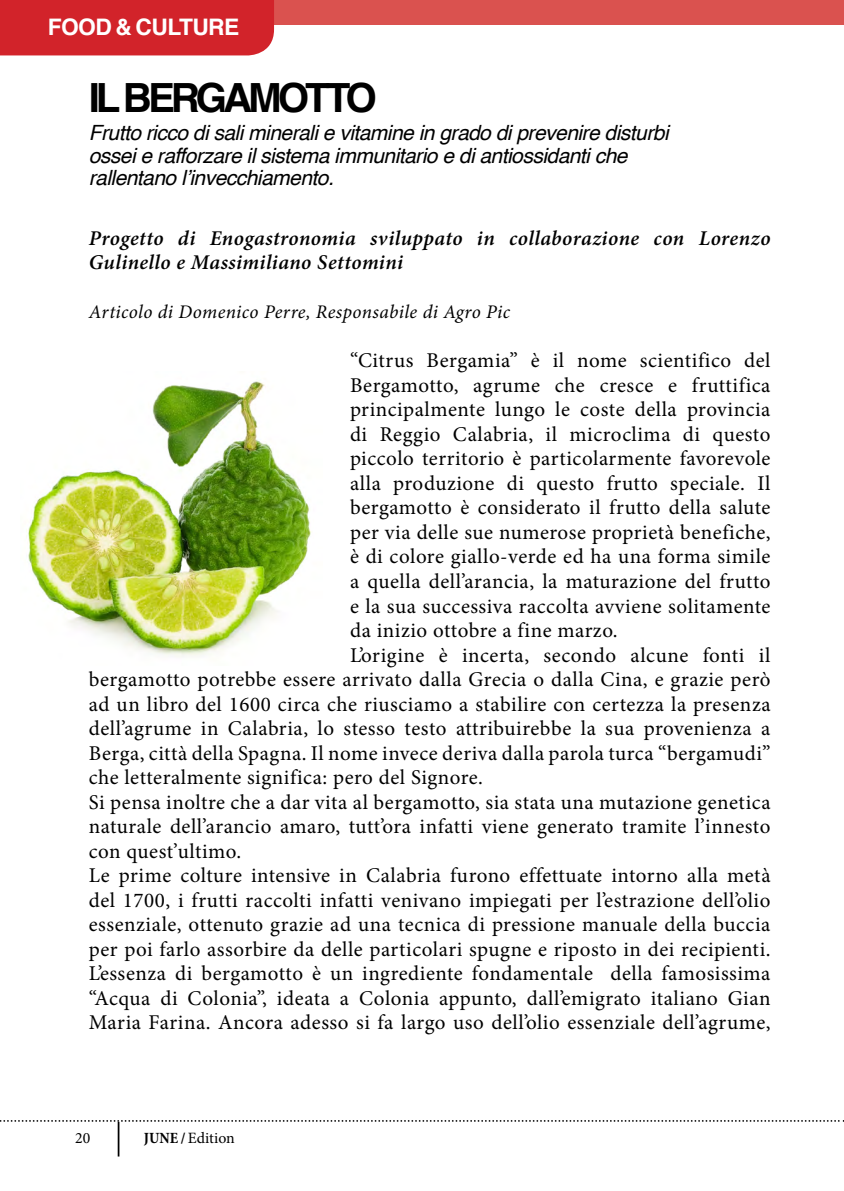
<style>
.page{position:relative;width:844px;height:1191px;background:#fff}
.page>*{position:absolute;margin:0;border:0;box-sizing:border-box;transform-origin:0 0}
.t1{font:700 40.25px "Helvetica";letter-spacing:-.1em;color:#000}
.t2{font:700 22.75px "Helvetica";letter-spacing:-.025em;color:#fff}
.t3{font:21px "Minion Pro";letter-spacing:.025em;color:#000}
.t4{font:italic 21px/22.8px "Helvetica";letter-spacing:-.025em;color:#000}
.t5{font:italic 600 21px/24.5px "Minion Pro";letter-spacing:.02em;color:#000}
.t6{font:italic 19.25px "Minion Pro";letter-spacing:.02em;color:#000}
.t7{font:15.75px "Minion Pro";color:#000}
.s1{font-weight:700;font-stretch:condensed}
</style>
<div class="page">
<hr style="left:118px;top:1121px;width:1px;height:35px;background:#000">
<div style="left:239px;top:0;width:604px;height:25px;background:#da524f"></div>
<div style="left:0;top:0;width:274px;height:55px;background:#d2232a"></div>
<svg style="left:0;top:1120px;width:844px;height:1px"></svg>
<img style="left:26px;top:381px;width:285px;height:276px">
<p class="t2" style="left:48px;top:8px;width:193px">FOOD &amp; CULTURE</p>
<h1 class="t1" style="left:89px;top:65px;width:289px">IL BERGAMOTTO</h1>
<p class="t4" style="left:89px;top:122px;width:581px">Frutto ricco di sali minerali e vitamine in grado di prevenire disturbi ossei e rafforzare il sistema immunitario e di antiossidanti che rallentano l’invecchiamento.</p>
<p class="t5" style="left:89px;top:226px;width:683px">Progetto di Enogastronomia sviluppato in collaborazione con Lorenzo<br>Gulinello e Massimiliano Settomini</p>
<p class="t6" style="left:89px;top:299px;width:423px">Articolo di Domenico Perre, Responsabile di Agro Pic</p>
<p class="t3" style="left:350px;top:346px;width:422px">“Citrus Bergamia” è il nome scientifico del</p>
<p class="t3" style="left:350px;top:371px;width:422px">Bergamotto, agrume che cresce e fruttifica</p>
<p class="t3" style="left:350px;top:395px;width:422px">principalmente lungo le coste della provincia</p>
<p class="t3" style="left:350px;top:420px;width:422px">di Reggio Calabria, il microclima di questo</p>
<p class="t3" style="left:350px;top:444px;width:422px">piccolo territorio è particolarmente favorevole</p>
<p class="t3" style="left:350px;top:469px;width:422px">alla produzione di questo frutto speciale. Il</p>
<p class="t3" style="left:350px;top:493px;width:422px">bergamotto è considerato il frutto della salute</p>
<p class="t3" style="left:350px;top:518px;width:422px">per via delle sue numerose proprietà benefiche,</p>
<p class="t3" style="left:350px;top:542px;width:422px">è di colore giallo-verde ed ha una forma simile</p>
<p class="t3" style="left:350px;top:567px;width:422px">a quella dell’arancia, la maturazione del frutto</p>
<p class="t3" style="left:350px;top:592px;width:422px">e la sua successiva raccolta avviene solitamente</p>
<p class="t3" style="left:350px;top:616px;width:269px">da inizio ottobre a fine marzo.</p>
<p class="t3" style="left:350px;top:641px;width:422px">L’origine è incerta, secondo alcune fonti il</p>
<p class="t3" style="left:89px;top:665px;width:683px">bergamotto potrebbe essere arrivato dalla Grecia o dalla Cina, e grazie però</p>
<p class="t3" style="left:89px;top:690px;width:683px">ad un libro del 1600 circa che riusciamo a stabilire con certezza la presenza</p>
<p class="t3" style="left:89px;top:714px;width:683px">dell’agrume in Calabria, lo stesso testo attribuirebbe la sua provenienza a</p>
<p class="t3" style="left:89px;top:739px;width:683px">Berga, città della Spagna. Il nome invece deriva dalla parola turca “bergamudi”</p>
<p class="t3" style="left:89px;top:763px;width:396px">che letteralmente significa: pero del Signore.</p>
<p class="t3" style="left:89px;top:788px;width:683px">Si pensa inoltre che a dar vita al bergamotto, sia stata una mutazione genetica</p>
<p class="t3" style="left:89px;top:812px;width:683px">naturale dell’arancio amaro, tutt’ora infatti viene generato tramite l’innesto</p>
<p class="t3" style="left:89px;top:837px;width:154px">con quest’ultimo.</p>
<p class="t3" style="left:89px;top:861px;width:683px">Le prime colture intensive in Calabria furono effettuate intorno alla metà</p>
<p class="t3" style="left:89px;top:886px;width:683px">del 1700, i frutti raccolti infatti venivano impiegati per l’estrazione dell’olio</p>
<p class="t3" style="left:89px;top:910px;width:683px">essenziale, ottenuto grazie ad una tecnica di pressione manuale della buccia</p>
<p class="t3" style="left:89px;top:935px;width:683px">per poi farlo assorbire da delle particolari spugne e riposto in dei recipienti.</p>
<p class="t3" style="left:89px;top:959px;width:683px">L’essenza di bergamotto è un ingrediente fondamentale della famosissima</p>
<p class="t3" style="left:89px;top:984px;width:683px">“Acqua di Colonia”, ideata a Colonia appunto, dall’emigrato italiano Gian</p>
<p class="t3" style="left:89px;top:1008px;width:683px">Maria Farina. Ancora adesso si fa largo uso dell’olio essenziale dell’agrume,</p>
<p class="t7" style="left:75px;top:1127px;width:17px">20</p>
<p class="t7" style="left:144px;top:1127px;width:92px"><span class="s1">JUNE /</span>Edition</p>
</div>
